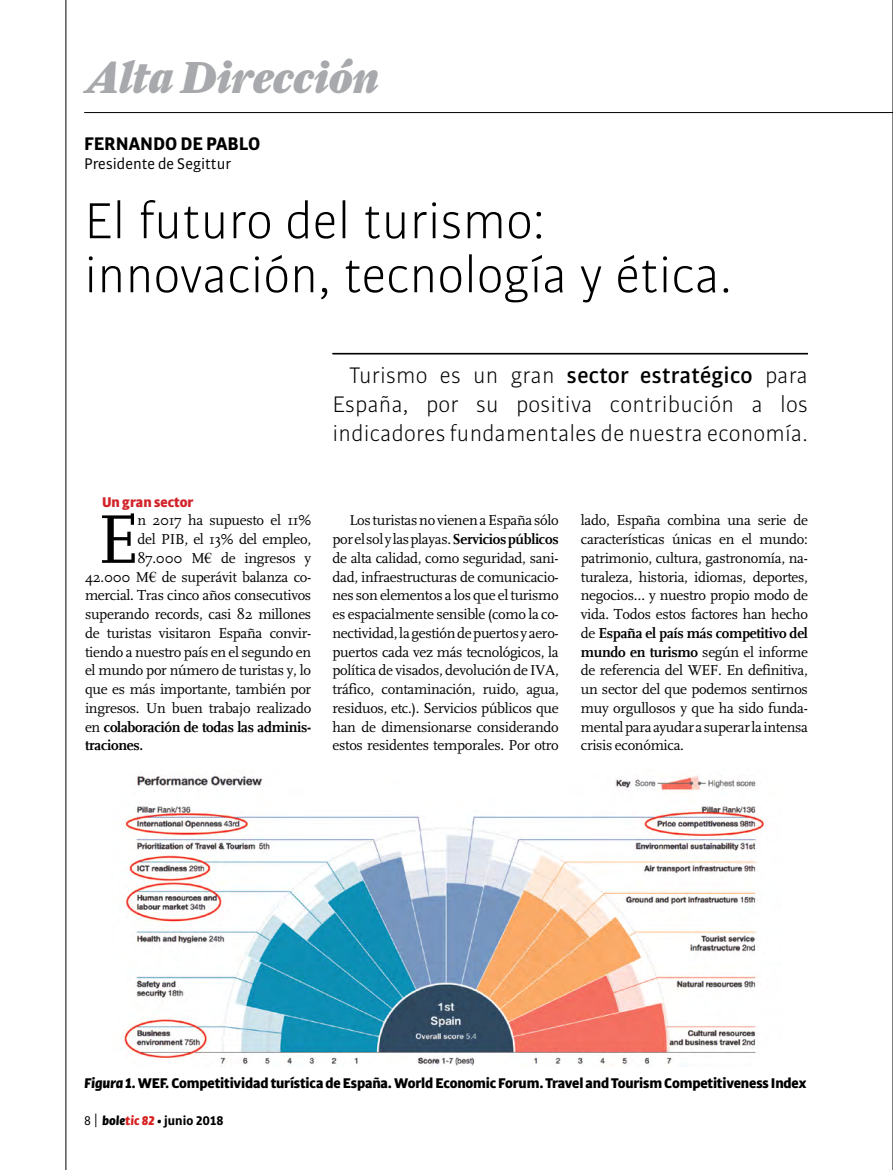
<style>
.page{position:relative;width:893px;height:1170px;background:#fff}
.page>*{position:absolute;margin:0;border:0;box-sizing:border-box;transform-origin:0 0}
.t1{font:71.85px "FF Scala";color:#000}
.t2{font:300 54px/54px "Bulo";color:#000}
.t3{font:45px "Farnham Display Black Ital OSF";color:#a7a9ac}
.t4{font:300 24px/28.8px "Bulo";letter-spacing:.01em;color:#000;text-align:justify}
.t5{font:700 19.5px "Bulo";color:#000}
.t6{font:16.5px "Bulo";color:#000}
.t7{font:15px/18.8px "FF Scala";letter-spacing:-.02em;color:#000;text-align:justify}
.t8{font:700 15px/18.8px "Scala";letter-spacing:-.02em;color:#000}
.t9{font:900 15px "Bulo";letter-spacing:-.01em;color:#000}
.t10{font:900 15px "Bulo";color:#d2232a}
.t11{font:700 13.5px "Bulo";color:#000}
.s1{font-weight:500}
.s2{font-family:"Times New Roman"}
.s3{font-family:"FF Scala";font-weight:400}
.s4{font-family:"Scala";font-weight:700}
.s5{font-style:italic}
.s6{font-weight:400}
.s7{font-family:"Libre Franklin";font-weight:400}
.s8{font-weight:900;font-style:italic}
.s9{font-weight:900;font-style:italic;color:#d72121}
</style>
<div class="page">
<hr style="left:84px;top:112px;width:809px;height:1px;background:#000">
<hr style="left:66px;top:0;width:1px;height:1169px;background:#000">
<hr style="left:892px;top:0;width:1px;height:1169px;background:#000">
<hr style="left:333px;top:353px;width:475px;height:1px;background:#000">
<img style="left:123px;top:775px;width:642px;height:291px">
<h3 class="t3" style="left:85px;top:49px;width:296px">Alta Dirección</h3>
<h3 class="t5" style="left:84px;top:131px;width:178px">FERNANDO DE PABLO</h3>
<p class="t6" style="left:84px;top:153px;width:148px">Presidente de Segittur</p>
<h2 class="t2" style="left:84px;top:193px;width:649px">El futuro del turismo: innovación, tecnología y ética.</h2>
<h3 class="t4" style="left:332px;top:360px;width:477px;text-indent:17px">Turismo es un gran <span class="s1">sector estratégico</span> para España, por su positiva contribución a los indicadores fundamentales de nuestra economía.</h3>
<p class="t10" style="left:102px;top:491px;width:93px">Un gran sector</p>
<h1 class="t1" style="left:97px;top:500px;width:43px">E</h1>
<p class="t7" style="left:85px;top:511px;width:228px;text-align:right">n 2017 ha supuesto el 11%<br>del PIB, el 13% del empleo,<br>87.000 M<span class="s2">€</span> de ingresos y<br>42.000 M<span class="s2">€</span> de superávit balanza co&shy;mercial. Tras cinco años consecutivos superando records, casi 82 millones de turistas visitaron España convir&shy;tiendo a nuestro país en el segundo en el mundo por número de turistas y, lo que es más importante, también por ingresos. Un buen trabajo realizado</p>
<p class="t8" style="left:85px;top:717px;width:228px"><span class="s3">en</span> colaboración de todas las adminis&shy;traciones.</p>
<p class="t7" style="left:332px;top:511px;width:228px;text-indent:17px">Los turistas no vienen a España sólo por el sol y las playas. <span class="s4">Servicios públicos </span>de alta calidad, como seguridad, sani&shy;dad, infraestructuras de comunicacio&shy;nes son elementos a los que el turismo es espacialmente sensible (como la co&shy;nectividad, la gestión de puertos y aero&shy;puertos cada vez más tecnológicos, la política de visados, devolución de IVA, tráfico, contaminación, ruido, agua, residuos, etc.). Servicios públicos que han de dimensionarse considerando estos residentes temporales. Por otro</p>
<p class="t7" style="left:581px;top:511px;width:229px">lado, España combina una serie de características únicas en el mundo: patrimonio, cultura, gastronomía, na&shy;turaleza, historia, idiomas, deportes, negocios… y nuestro propio modo de vida. Todos estos factores han hecho</p>
<p class="t8" style="left:581px;top:623px;width:229px"><span class="s3">de</span> España el país más competitivo del mundo en turismo <span class="s3">según el informe</span></p>
<p class="t7" style="left:581px;top:661px;width:229px">de referencia del WEF. En definitiva, un sector del que podemos sentirnos muy orgullosos y que ha sido funda&shy;mental para ayudar a superar la intensa crisis económica.</p>
<p class="t9" style="left:84px;top:1073px;width:724px"><span class="s5">Figura 1.</span> WEF. Competitividad turística de España. World Economic Forum. Travel and Tourism Competitiveness Index</p>
<p class="t11" style="left:84px;top:1111px;width:141px"><span class="s6">8</span> <span class="s7">|</span> <span class="s8">bole</span><span class="s9">tic 82</span> <span class="s8">•</span> junio 2018</p>
</div>
